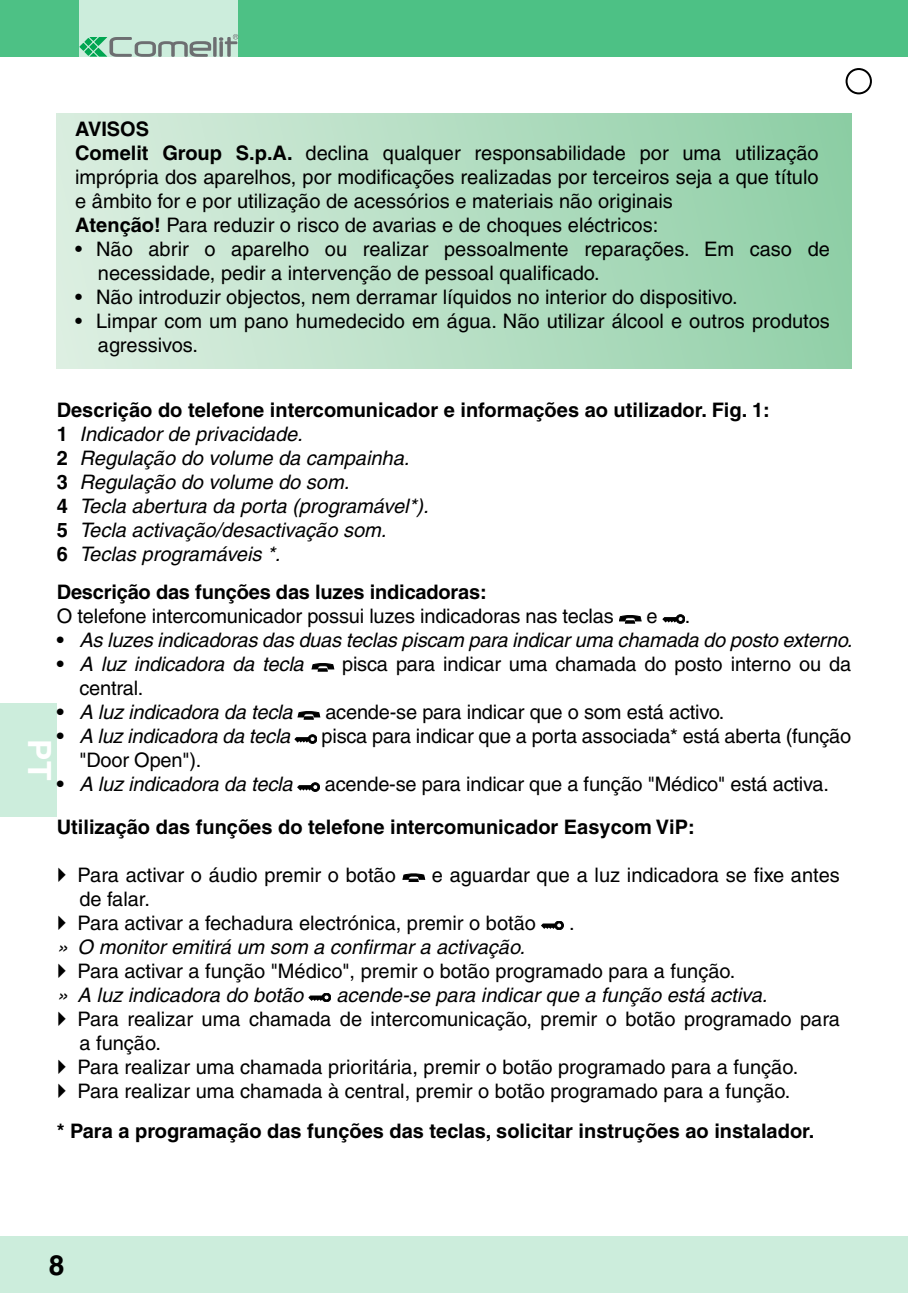
<style>
.page{position:relative;width:908px;height:1293px;background:#fff}
.page>*{position:absolute;margin:0;border:0;box-sizing:border-box;transform-origin:0 0}
.t1{font:700 32px "Helvetica";color:#fff}
.t2{font:700 28px "Helvetica";color:#000}
.t3{font:20px/24px "Helvetica";color:#000}
.t4{font:italic 20px/24px "Helvetica";color:#000}
.t5{font:700 20px "Helvetica";color:#000}
.s1{font-weight:700}
.s2{font-weight:700;font-style:normal}
</style>
<div class="page">
<div style="left:0;top:0;width:907px;height:57px;background:#4dc185"></div>
<div style="left:845px;top:68px;width:26px;height:26px;border:2px solid #000;border-radius:50%"></div>
<div style="left:79px;top:0;width:159px;height:57px;background:#cceddc"></div>
<svg style="left:79px;top:43px;width:8px;height:8px"></svg>
<svg style="left:84px;top:48px;width:8px;height:8px"></svg>
<svg style="left:84px;top:38px;width:8px;height:8px"></svg>
<svg style="left:89px;top:34px;width:149px;height:23px"></svg>
<div style="left:0;top:1236px;width:907px;height:57px;background:#cceddc"></div>
<div style="left:0;top:703px;width:57px;height:113px;background:#cceddc"></div>
<div style="left:57px;top:113px;width:793px;height:256px;background:linear-gradient(to right,#dceee1,#8fcfa6)"></div>
<svg style="left:402px;top:873px;width:23px;height:9px"></svg>
<div style="left:554px;top:921px;width:9px;height:9px;border:1px solid #000;border-radius:50%"></div>
<svg style="left:541px;top:923px;width:20px;height:5px"></svg>
<div style="left:322px;top:993px;width:9px;height:9px;border:1px solid #000;border-radius:50%"></div>
<svg style="left:309px;top:995px;width:20px;height:5px"></svg>
<svg style="left:619px;top:615px;width:22px;height:8px"></svg>
<div style="left:675px;top:614px;width:9px;height:9px;border:1px solid #000;border-radius:50%"></div>
<svg style="left:662px;top:616px;width:20px;height:6px"></svg>
<svg style="left:311px;top:663px;width:23px;height:8px"></svg>
<svg style="left:297px;top:711px;width:23px;height:8px"></svg>
<div style="left:308px;top:734px;width:9px;height:9px;border:1px solid #000;border-radius:50%"></div>
<svg style="left:295px;top:736px;width:20px;height:6px"></svg>
<div style="left:311px;top:782px;width:8px;height:9px;border:1px solid #000;border-radius:50%"></div>
<svg style="left:297px;top:784px;width:21px;height:6px"></svg>
<p class="t3" style="left:75px;top:117px;width:744px"><span class="s1">AVISOS<br>Comelit Group S.p.A.</span> declina qualquer responsabilidade por uma utilização imprópria dos aparelhos, por modificações realizadas por terceiros seja a que título e âmbito for e por utilização de acessórios e materiais não originais<br><span class="s1">Atenção!</span> Para reduzir o risco de avarias e de choques eléctricos:</p>
<p class="t3" style="left:98px;top:237px;width:733px;text-indent:-23px">• Não abrir o aparelho ou realizar pessoalmente reparações. Em caso de necessidade, pedir a intervenção de pessoal qualificado.</p>
<p class="t3" style="left:75px;top:285px;width:663px">• Não introduzir objectos, nem derramar líquidos no interior do dispositivo.</p>
<p class="t3" style="left:98px;top:309px;width:733px;text-indent:-23px">• Limpar com um pano humedecido em água. Não utilizar álcool e outros produtos agressivos.</p>
<p class="t4" style="left:57px;top:398px;width:714px"><span class="s2">Descrição do telefone intercomunicador e informações ao utilizador. Fig. 1:<br>1</span> Indicador de privacidade.<br><span class="s2">2</span> Regulação do volume da campainha.<br><span class="s2">3</span> Regulação do volume do som.<br><span class="s2">4</span> Tecla abertura da porta (programável*).<br><span class="s2">5</span> Tecla activação/desactivação som.<br><span class="s2">6</span> Teclas programáveis *.</p>
<p class="t5" style="left:57px;top:580px;width:431px">Descrição das funções das luzes indicadoras:</p>
<p class="t3" style="left:57px;top:604px;width:558px">O telefone intercomunicador possui luzes indicadoras nas teclas</p>
<p class="t3" style="left:646px;top:604px;width:13px">e</p>
<p class="t3" style="left:684px;top:604px;width:7px">.</p>
<p class="t4" style="left:57px;top:628px;width:797px"><span class="s2">•</span> As luzes indicadoras das duas teclas piscam para indicar uma chamada do posto externo.</p>
<p class="t4" style="left:57px;top:652px;width:248px"><span class="s2">•</span> A luz indicadora da tecla</p>
<p class="t3" style="left:342px;top:652px;width:510px">pisca para indicar uma chamada do posto interno ou da</p>
<p class="t3" style="left:79px;top:676px;width:65px">central.</p>
<p class="t4" style="left:57px;top:700px;width:237px"><span class="s2">•</span> A luz indicadora da tecla</p>
<p class="t3" style="left:325px;top:700px;width:400px">acende-se para indicar que o som está activo.</p>
<p class="t4" style="left:57px;top:724px;width:235px"><span class="s2">•</span> A luz indicadora da tecla</p>
<p class="t3" style="left:321px;top:724px;width:531px">pisca para indicar que a porta associada* está aberta (função</p>
<p class="t3" style="left:79px;top:748px;width:123px">"Door Open").</p>
<p class="t4" style="left:57px;top:772px;width:237px"><span class="s2">•</span> A luz indicadora da tecla</p>
<p class="t3" style="left:324px;top:772px;width:505px">acende-se para indicar que a função "Médico" está activa.</p>
<h1 class="t1" style="left:59px;top:739px;width:42px;rotate:90deg">PT</h1>
<p class="t5" style="left:57px;top:814px;width:639px">Utilização das funções do telefone intercomunicador Easycom ViP:</p>
<p class="t3" style="left:78px;top:862px;width:319px">Para activar o áudio premir o botão</p>
<p class="t3" style="left:431px;top:862px;width:409px">e aguardar que a luz indicadora se fixe antes</p>
<p class="t3" style="left:78px;top:886px;width:459px">de falar.<br>Para activar a fechadura electrónica, premir o botão</p>
<p class="t3" style="left:569px;top:910px;width:7px">.</p>
<p class="t4" style="left:57px;top:934px;width:469px">» O monitor emitirá um som a confirmar a activação.</p>
<p class="t3" style="left:78px;top:958px;width:659px">Para activar a função "Médico", premir o botão programado para a função.</p>
<p class="t4" style="left:57px;top:982px;width:248px">» A luz indicadora do botão</p>
<p class="t4" style="left:336px;top:982px;width:432px">acende-se para indicar que a função está activa.</p>
<p class="t3" style="left:78px;top:1006px;width:763px">Para realizar uma chamada de intercomunicação, premir o botão programado para a função.<br>Para realizar uma chamada prioritária, premir o botão programado para a função.<br>Para realizar uma chamada à central, premir o botão programado para a função.</p>
<p class="t5" style="left:57px;top:1118px;width:758px">* Para a programação das funções das teclas, solicitar instruções ao instalador.</p>
<h2 class="t2" style="left:49px;top:1248px;width:17px">8</h2>
</div>
